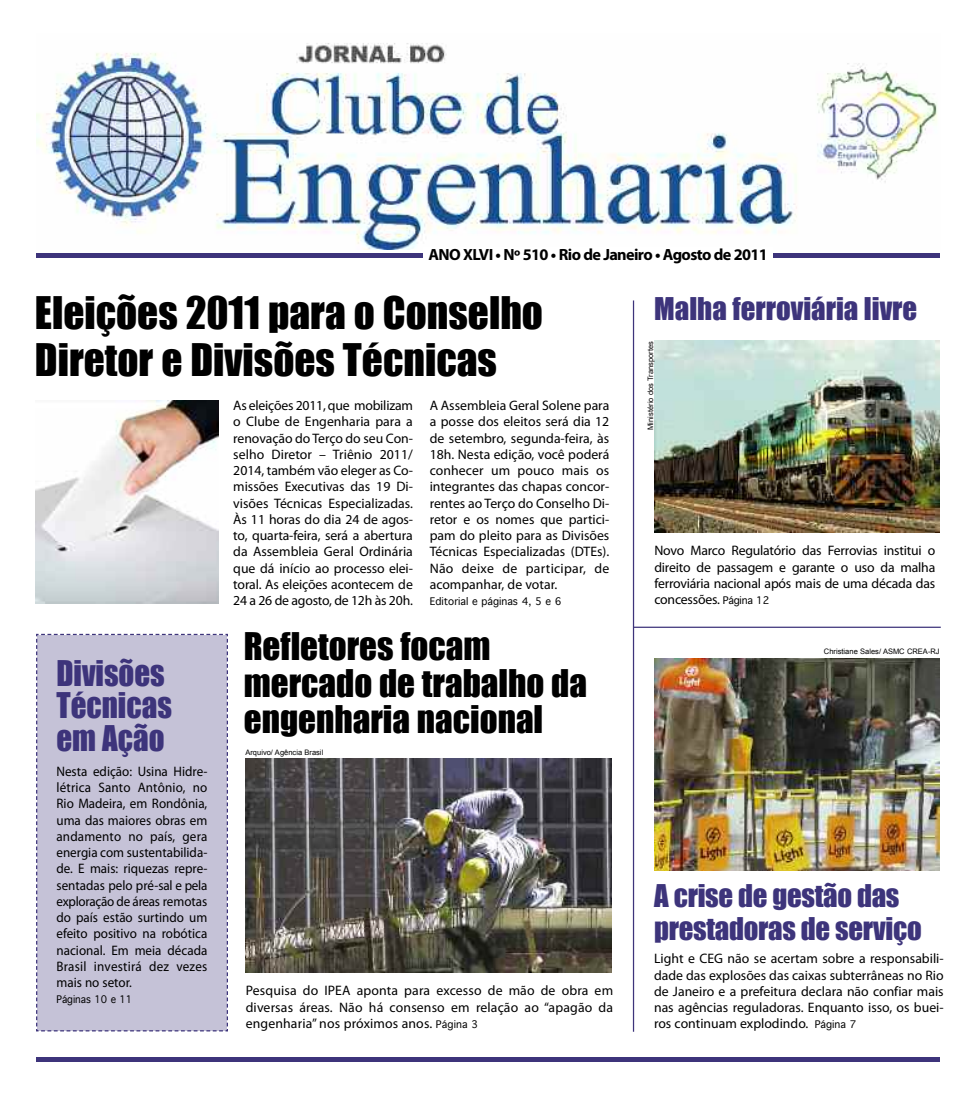
<style>
.page{position:relative;width:975px;height:1099px;background:#fff}
.page>*{position:absolute;margin:0;border:0;box-sizing:border-box;transform-origin:0 0}
.t1{font:41.25px/47.5px "Impact";color:#000}
.t2{font:35px/36.2px "Impact";color:#000}
.t3{font:32.5px/32.5px "Impact";color:#3d347b;scale:.95 1}
.t4{font:28.75px/32.5px "Impact";letter-spacing:-.01em;color:#3d347b}
.t5{font:700 16.25px "Myriad Pro";letter-spacing:-.04em;color:#000}
.t6{font:13.75px/16.2px "Myriad Pro";color:#000;text-align:justify}
.t7{font:13.75px/16.2px "Myriad Pro";color:#000;text-align:justify;scale:.95 1}
.t8{font:10px "Geneva";color:#000}
.t9{font:10px "Geneva";color:#000;scale:.95 1}
.t10{font:7.5px "Arial";color:#000}
.s1{font-family:"Geneva";font-size:10px}
</style>
<div class="page">
<img style="left:36px;top:43px;width:901px;height:206px">
<div style="left:36px;top:253px;width:903px;height:5px;background:#3d347b"></div>
<div style="left:423px;top:247px;width:349px;height:22px;background:#fff"></div>
<hr style="left:36px;top:1057px;width:903px;height:4px;background:#3d347b">
<hr style="left:633px;top:300px;width:1px;height:731px;background:#3d347b">
<hr style="left:633px;top:626px;width:307px;height:2px;background:#3d347b">
<img style="left:655px;top:658px;width:284px;height:212px">
<img style="left:655px;top:341px;width:284px;height:192px">
<img style="left:245px;top:758px;width:366px;height:214px">
<div style="left:36px;top:633px;width:192px;height:399px;background:#c5c2d7"></div>
<img style="left:36px;top:401px;width:182px;height:202px">
<p class="t5" style="left:428px;top:249px;width:341px">ANO XLVI • Nº 510 • Rio de Janeiro • Agosto de 2011</p>
<h1 class="t1" style="left:35px;top:288px;width:509px">Eleições 2011 para o Conselho<br>Diretor e Divisões Técnicas</h1>
<h3 class="t3" style="left:56px;top:656px;width:123px">Divisões<br>Técnicas em Ação</h3>
<p class="t7" style="left:56px;top:764px;width:160px">Nesta edição: Usina Hidre&shy;létrica Santo Antônio, no Rio Madeira, em Rondônia, uma das maiores obras em andamento no país, gera energia com sustentabilida&shy;de. E mais: riquezas repre&shy;sentadas pelo pré-sal e pela exploração de áreas remotas do país estão surtindo um efeito positivo na robótica nacional. Em meia década Brasil investirá dez vezes mais no setor.</p>
<p class="t9" style="left:56px;top:993px;width:81px">Páginas 10 e 11</p>
<p class="t6" style="left:233px;top:398px;width:181px">As eleições 2011, que mobilizam o Clube de Engenharia para a renovação do Terço do seu Con&shy;selho Diretor – Triênio 2011/ 2014, também vão eleger as Co&shy;missões Executivas das 19 Di&shy;visões Técnicas Especializadas.<br>Às 11 horas do dia 24 de agos&shy;to, quarta-feira, será a abertura da Assembleia Geral Ordinária que dá início ao processo elei&shy;toral. As eleições acontecem de 24 a 26 de agosto, de 12h às 20h.</p>
<p class="t6" style="left:429px;top:398px;width:181px">A Assembleia Geral Solene para a posse dos eleitos será dia 12 de setembro, segunda-feira, às 18h. Nesta edição, você poderá conhecer um pouco mais os integrantes das chapas concor&shy;rentes ao Terço do Conselho Di&shy;retor e os nomes que partici&shy;pam do pleito para as Divisões Técnicas Especializadas (DTEs).<br>Não deixe de participar, de acompanhar, de votar.</p>
<p class="t8" style="left:429px;top:595px;width:133px">Editorial e páginas 4, 5 e 6</p>
<h2 class="t2" style="left:244px;top:628px;width:345px">Refletores focam mercado de trabalho da engenharia nacional</h2>
<p class="t10" style="left:245px;top:747px;width:79px">Arquivo/ Agência Brasil</p>
<p class="t6" style="left:246px;top:983px;width:369px">Pesquisa do IPEA aponta para excesso de mão de obra em diversas áreas. Não há consenso em relação ao “apagão da engenharia” nos próximos anos. <span class="s1">Página 3</span></p>
<h3 class="t4" style="left:654px;top:292px;width:264px">Malha ferroviária livre</h3>
<p class="t10" style="left:646px;top:430px;width:90px;rotate:-90deg">Ministério dos Transportes</p>
<p class="t6" style="left:654px;top:543px;width:282px">Novo Marco Regulatório das Ferrovias institui o direito de passagem e garante o uso da malha ferroviária nacional após mais de uma década das concessões. <span class="s1">Página 12</span></p>
<p class="t10" style="left:823px;top:647px;width:117px">Christiane Sales/ ASMC CREA-RJ</p>
<h3 class="t4" style="left:654px;top:879px;width:269px">A crise de gestão das prestadoras de serviço</h3>
<p class="t6" style="left:654px;top:951px;width:291px">Light e CEG não se acertam sobre a responsabili&shy;dade das explosões das caixas subterrâneas no Rio de Janeiro e a prefeitura declara não confiar mais nas agências reguladoras. Enquanto isso, os buei&shy;ros continuam explodindo. <span class="s1">Página 7</span></p>
</div>
